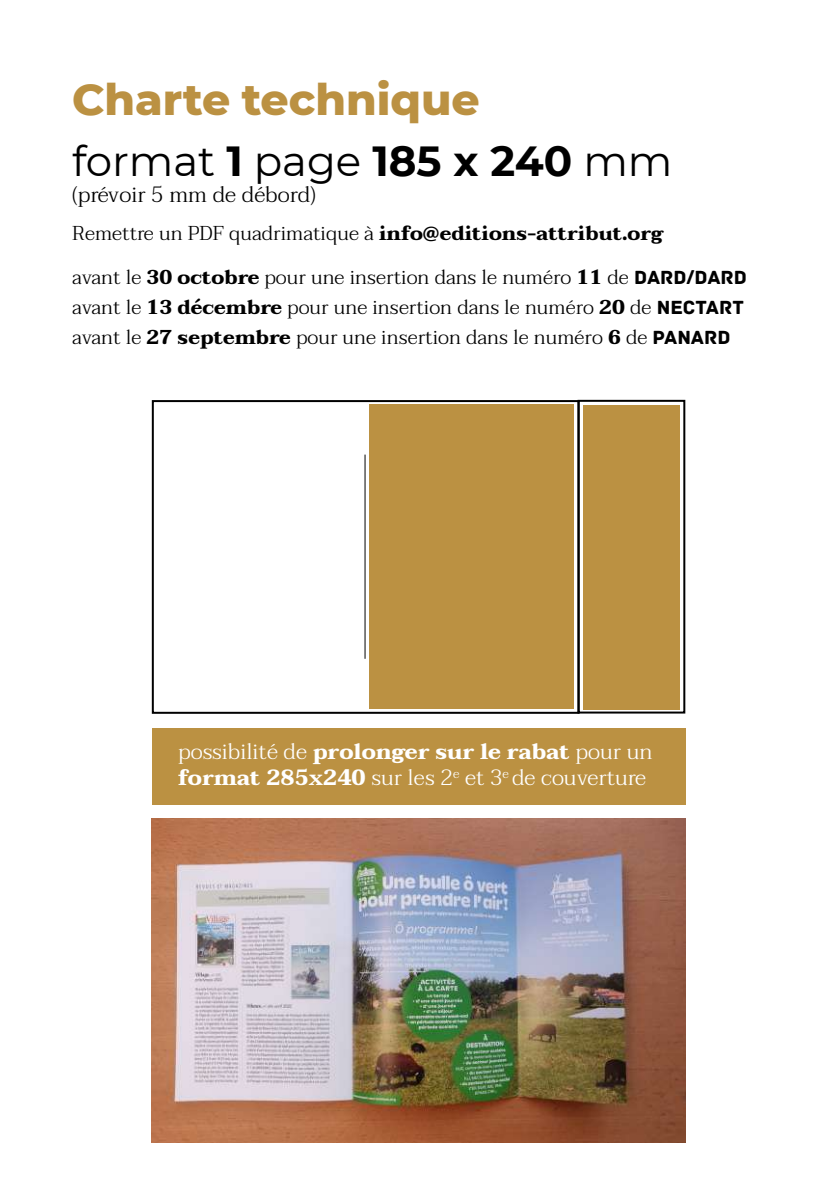
<style>
.page{position:relative;width:840px;height:1191px;background:#fff}
.page>*{position:absolute;margin:0;border:0;box-sizing:border-box;transform-origin:0 0}
.t1{font:800 44px "Montserrat";color:#bb9142}
.t2{font:42px "Montserrat";color:#000}
.t3{font:300 22px/26.4px "Taviraj";color:#fff}
.t4{font:300 22px "Taviraj";color:#000}
.t5{font:300 20px/30px "Taviraj";color:#000}
.s1{font-weight:700}
.s2{font-family:"Archive";font-weight:400}
</style>
<div class="page">
<div style="left:152px;top:400px;width:427px;height:314px;border:2px solid #000"></div>
<hr style="left:364px;top:454px;width:1px;height:205px;background:#000">
<div style="left:369px;top:405px;width:204px;height:304px;background:#bb9142"></div>
<div style="left:577px;top:400px;width:108px;height:313px;border:2px solid #000"></div>
<div style="left:583px;top:405px;width:96px;height:304px;background:#bb9142"></div>
<div style="left:152px;top:728px;width:533px;height:76px;background:#bb9142"></div>
<img style="left:152px;top:819px;width:533px;height:323px">
<h1 class="t1" style="left:72px;top:67px;width:409px">Charte technique</h1>
<h2 class="t2" style="left:72px;top:132px;width:601px">format <span class="s1">1</span> page <span class="s1">185 x 240</span> mm</h2>
<p class="t4" style="left:72px;top:178px;width:245px">(prévoir 5 mm de débord)</p>
<p class="t5" style="left:72px;top:219px;width:592px">Remettre un PDF quadrimatique à <span class="s1">info@editions-attribut.org</span></p>
<p class="t5" style="left:72px;top:263px;width:676px">avant le <span class="s1">30 octobre</span> pour une insertion dans le numéro <span class="s1">11</span> de <span class="s2">DARD/DARD </span>avant le <span class="s1">13 décembre</span> pour une insertion dans le numéro <span class="s1">20</span> de <span class="s2">NECTART </span>avant le <span class="s1">27 septembre</span> pour une insertion dans le numéro <span class="s1">6</span> de <span class="s2">PANARD</span></p>
<p class="t3" style="left:178px;top:738px;width:476px">possibilité de <span class="s1">prolonger sur le rabat</span> pour un <span class="s1">format 285x240</span> sur les 2<sup>e</sup> et 3<sup>e</sup> de couverture</p>
</div>
